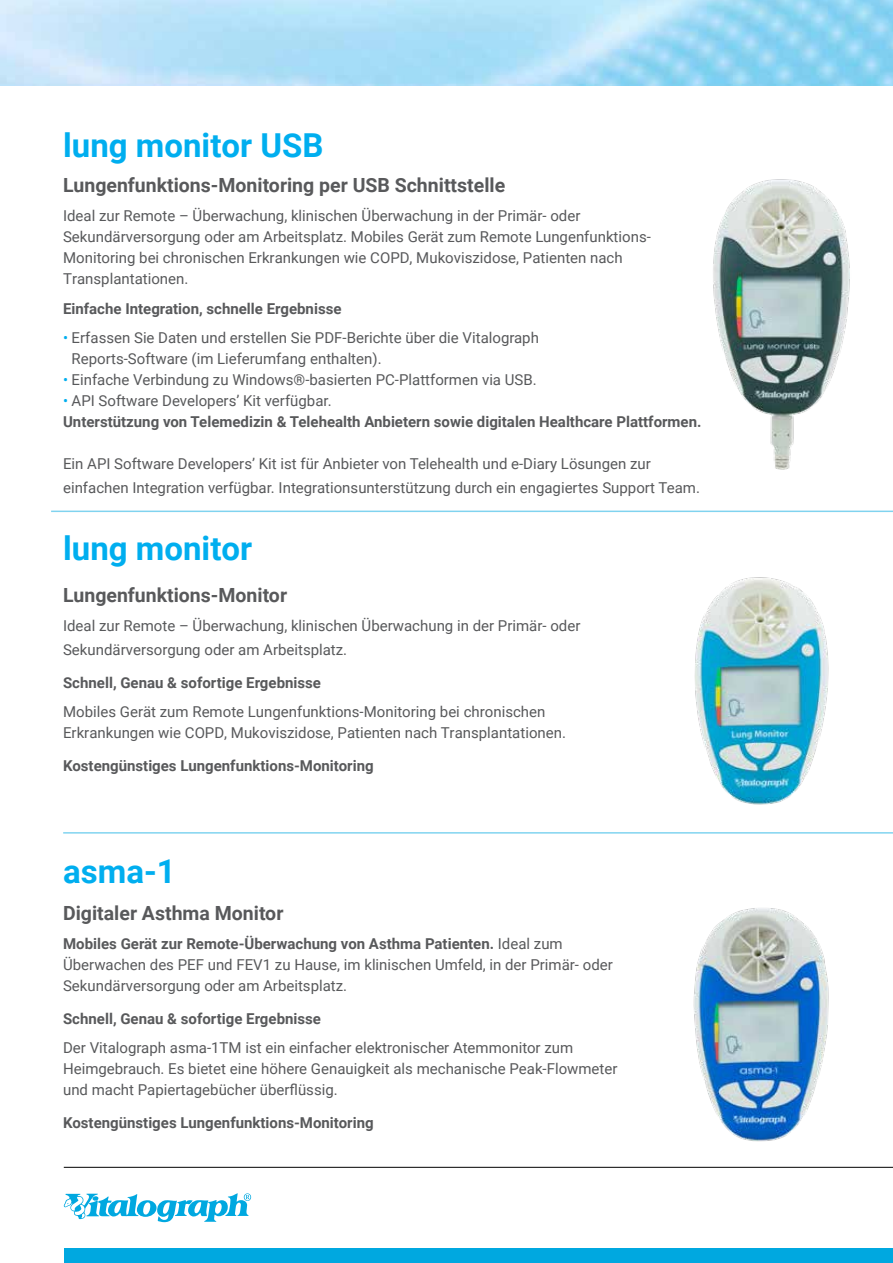
<style>
.page{position:relative;width:893px;height:1263px;background:#fff}
.page>*{position:absolute;margin:0;border:0;box-sizing:border-box;transform-origin:0 0}
.t1{font:700 33px "Roboto";color:#00aeef}
.t2{font:700 19.5px "Roboto";color:#58595b}
.t3{font:15px/21px "Roboto";color:#58595b}
.t4{font:700 15px/21px "Roboto";color:#58595b}
.s1{color:#00aeef}
.s2{font-weight:400;color:#00aeef}
.s3{font-weight:400}
.s4{font-weight:700}
</style>
<div class="page">
<hr style="left:64px;top:1167px;width:829px;height:1px;background:#000">
<svg style="left:64px;top:1193px;width:187px;height:29px"></svg>
<div style="left:64px;top:1248px;width:829px;height:15px;background:#00a8e0"></div>
<img style="left:693px;top:908px;width:136px;height:234px">
<img style="left:713px;top:179px;width:137px;height:291px">
<img style="left:694px;top:577px;width:135px;height:228px">
<hr style="left:51px;top:511px;width:842px;height:1px;background:#00a8e0">
<hr style="left:63px;top:832px;width:830px;height:2px;background:#00a8e0">
<h1 class="t1" style="left:63px;top:122px;width:262px">lung monitor USB</h1>
<h2 class="t2" style="left:63px;top:171px;width:444px">Lungenfunktions-Monitoring per USB Schnittstelle</h2>
<p class="t3" style="left:63px;top:205px;width:589px">Ideal zur Remote – Überwachung, klinischen Überwachung in der Primär- oder Sekundärversorgung oder am Arbeitsplatz. Mobiles Gerät zum Remote Lungenfunktions-Monitoring bei chronischen Erkrankungen wie COPD, Mukoviszidose, Patienten nach Transplantationen.</p>
<p class="t4" style="left:63px;top:298px;width:280px">Einfache Integration, schnelle Ergebnisse</p>
<p class="t3" style="left:72px;top:327px;width:469px;text-indent:-9px"><span class="s1">•</span> Erfassen Sie Daten und erstellen Sie PDF-Berichte über die Vitalograph<br>Reports-Software (im Lieferumfang enthalten).</p>
<p class="t3" style="left:63px;top:369px;width:475px"><span class="s1">•</span> Einfache Verbindung zu Windows®-basierten PC-Plattformen via USB.</p>
<p class="t4" style="left:63px;top:390px;width:640px"><span class="s2">•</span> <span class="s3">API Software Developers’ Kit verfügbar.<br></span>Unterstützung von Telemedizin &amp; Telehealth Anbietern sowie digitalen Healthcare Plattformen.</p>
<p class="t3" style="left:63px;top:452px;width:638px;line-height:24px">Ein API Software Developers’ Kit ist für Anbieter von Telehealth und e-Diary Lösungen zur einfachen Integration verfügbar. Integrationsunterstützung durch ein engagiertes Support Team.</p>
<h1 class="t1" style="left:63px;top:525px;width:191px">lung monitor</h1>
<h2 class="t2" style="left:63px;top:581px;width:226px">Lungenfunktions-Monitor</h2>
<p class="t3" style="left:63px;top:613px;width:519px;line-height:24px">Ideal zur Remote – Überwachung, klinischen Überwachung in der Primär- oder<br>Sekundärversorgung oder am Arbeitsplatz.</p>
<p class="t4" style="left:63px;top:671px;width:259px">Schnell, Genau &amp; sofortige Ergebnisse</p>
<p class="t3" style="left:63px;top:701px;width:504px">Mobiles Gerät zum Remote Lungenfunktions-Monitoring bei chronischen<br>Erkrankungen wie COPD, Mukoviszidose, Patienten nach Transplantationen.</p>
<p class="t4" style="left:63px;top:754px;width:312px">Kostengünstiges Lungenfunktions-Monitoring</p>
<h1 class="t1" style="left:63px;top:848px;width:114px">asma-1</h1>
<h2 class="t2" style="left:63px;top:899px;width:222px">Digitaler Asthma Monitor</h2>
<p class="t3" style="left:63px;top:933px;width:551px"><span class="s4">Mobiles Gerät zur Remote-Überwachung von Asthma Patienten.</span> Ideal zum<br>Überwachen des PEF und FEV1 zu Hause, im klinischen Umfeld, in der Primär- oder<br>Sekundärversorgung oder am Arbeitsplatz.</p>
<p class="t4" style="left:63px;top:1007px;width:259px">Schnell, Genau &amp; sofortige Ergebnisse</p>
<p class="t3" style="left:63px;top:1037px;width:556px">Der Vitalograph asma-1TM ist ein einfacher elektronischer Atemmonitor zum<br>Heimgebrauch. Es bietet eine höhere Genauigkeit als mechanische Peak-Flowmeter und macht Papiertagebücher überflüssig.</p>
<p class="t4" style="left:63px;top:1111px;width:312px">Kostengünstiges Lungenfunktions-Monitoring</p>
</div>
